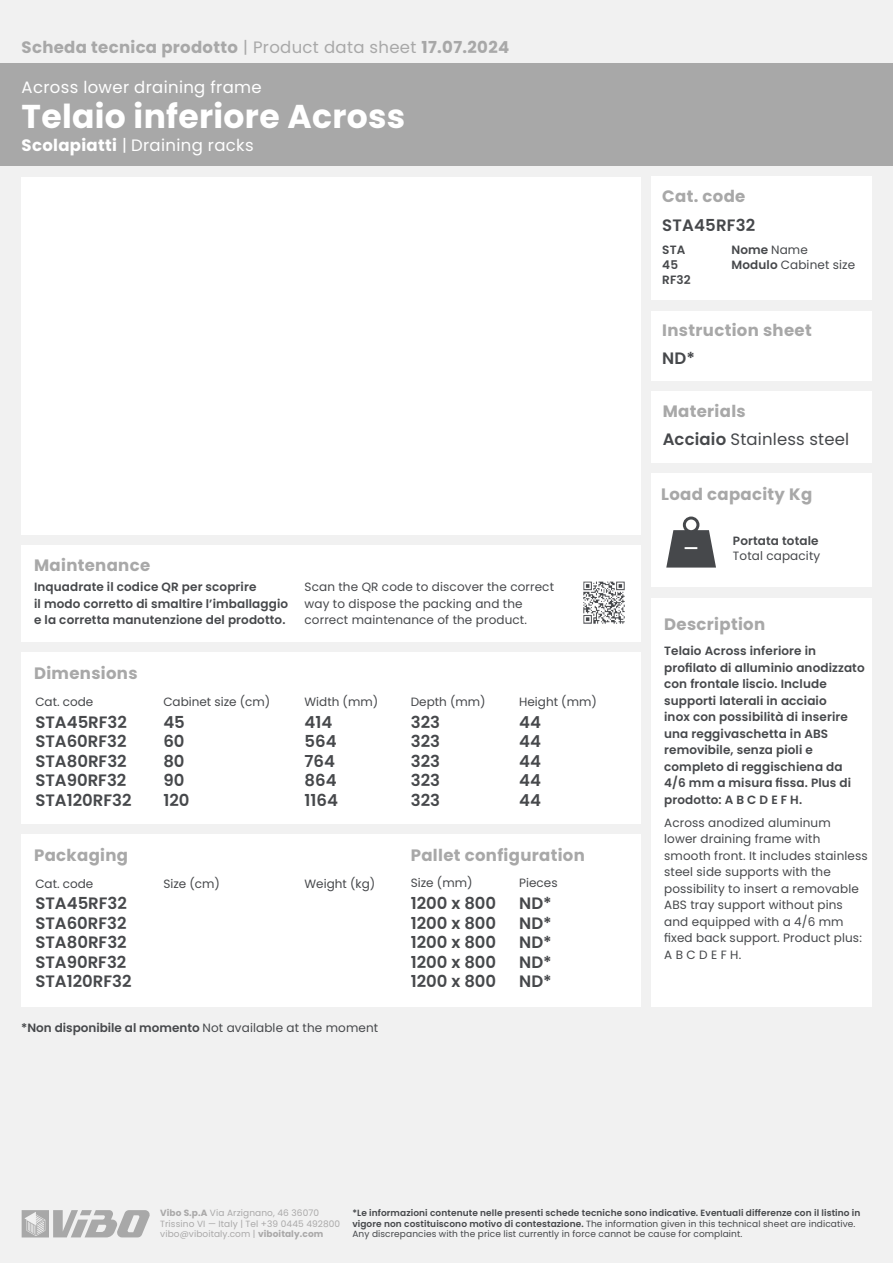
<style>
.page{position:relative;width:893px;height:1263px;background:#f1f1f1}
.page>*{position:absolute;margin:0;border:0;box-sizing:border-box;transform-origin:0 0}
.t1{font:700 33px "Poppins";letter-spacing:.01em;color:#fff}
.t2{font:600 16.5px/19.5px "Poppins";color:#46484b}
.t3{font:700 16.5px "Poppins";letter-spacing:.02em;color:#a8a8a8}
.t4{font:16.5px "Poppins";letter-spacing:.02em;color:#fff}
.t5{font:16.5px "Poppins";letter-spacing:.01em;color:#46484b}
.t6{font:600 16.5px "Poppins";color:#fff}
.t7{font:12px/16.5px "Poppins";letter-spacing:.01em;color:#46484b}
.t8{font:600 12px/16.5px "Poppins";letter-spacing:.01em;color:#46484b}
.t9{font:9px "Poppins";letter-spacing:.01em;color:#46484b}
.t10{font:600 9px "Poppins";letter-spacing:.01em;color:#46484b}
.t11{font:9px "Poppins";letter-spacing:.01em;color:#aaa9a9}
.s1{font-weight:400}
.s2{font-weight:700}
.s3{font-weight:600}
</style>
<div class="page">
<div style="left:652px;top:177px;width:220px;height:123px;background:#fff"></div>
<div style="left:652px;top:311px;width:220px;height:69px;background:#fff"></div>
<div style="left:22px;top:177px;width:619px;height:357px;background:#fff"></div>
<div style="left:652px;top:473px;width:220px;height:114px;background:#fff"></div>
<div style="left:22px;top:653px;width:619px;height:171px;background:#fff"></div>
<div style="left:22px;top:835px;width:619px;height:172px;background:#fff"></div>
<div style="left:0;top:64px;width:893px;height:102px;background:#a8a8a8"></div>
<div style="left:652px;top:391px;width:220px;height:71px;background:#fff"></div>
<svg style="left:22px;top:1210px;width:128px;height:27px"></svg>
<div style="left:22px;top:545px;width:619px;height:96px;background:#fff"></div>
<img style="left:583px;top:581px;width:42px;height:43px">
<div style="left:652px;top:598px;width:220px;height:409px;background:#fff"></div>
<svg style="left:666px;top:516px;width:50px;height:52px"></svg>
<p class="t3" style="left:22px;top:38px;width:489px">Scheda tecnica prodotto <span class="s1">| Product data sheet</span> 17.07.2024</p>
<p class="t4" style="left:22px;top:78px;width:242px">Across lower draining frame</p>
<p class="t1" style="left:22px;top:97px;width:385px">Telaio inferiore Across</p>
<p class="t4" style="left:22px;top:136px;width:234px"><span class="s2">Scolapiatti</span> | Draining racks</p>
<p class="t3" style="left:34px;top:556px;width:118px">Maintenance</p>
<p class="t8" style="left:34px;top:579px;width:224px">Inquadrate il codice QR per scoprire</p>
<p class="t8" style="left:34px;top:595px;width:256px">il modo corretto di smaltire l’imballaggio</p>
<p class="t8" style="left:34px;top:612px;width:253px">e la corretta manutenzione del prodotto.</p>
<p class="t7" style="left:305px;top:579px;width:251px">Scan the QR code to discover the correct</p>
<p class="t7" style="left:305px;top:595px;width:224px">way to dispose the packing and the correct maintenance of the product.</p>
<p class="t3" style="left:34px;top:664px;width:105px">Dimensions</p>
<p class="t7" style="left:35px;top:693px;width:59px">Cat. code</p>
<p class="t7" style="left:163px;top:693px;width:108px">Cabinet size (cm)</p>
<p class="t7" style="left:305px;top:693px;width:75px">Width (mm)</p>
<p class="t7" style="left:411px;top:693px;width:76px">Depth (mm)</p>
<p class="t7" style="left:519px;top:693px;width:79px">Height (mm)</p>
<p class="t2" style="left:35px;top:712px;width:98px">STA45RF32<br>STA60RF32<br>STA80RF32<br>STA90RF32<br>STA120RF32</p>
<p class="t2" style="left:163px;top:712px;width:23px">45</p>
<p class="t2" style="left:163px;top:732px;width:23px">60</p>
<p class="t2" style="left:163px;top:751px;width:23px">80</p>
<p class="t2" style="left:163px;top:771px;width:22px">90</p>
<p class="t2" style="left:163px;top:790px;width:28px">120</p>
<p class="t2" style="left:305px;top:712px;width:29px">414</p>
<p class="t2" style="left:305px;top:732px;width:34px">564</p>
<p class="t2" style="left:305px;top:751px;width:32px">764</p>
<p class="t2" style="left:305px;top:771px;width:34px">864</p>
<p class="t2" style="left:305px;top:790px;width:35px">1164</p>
<p class="t2" style="left:411px;top:712px;width:31px">323</p>
<p class="t2" style="left:411px;top:732px;width:31px">323</p>
<p class="t2" style="left:411px;top:751px;width:31px">323</p>
<p class="t2" style="left:411px;top:771px;width:31px">323</p>
<p class="t2" style="left:411px;top:790px;width:31px">323</p>
<p class="t2" style="left:519px;top:712px;width:23px">44</p>
<p class="t2" style="left:519px;top:732px;width:23px">44</p>
<p class="t2" style="left:519px;top:751px;width:23px">44</p>
<p class="t2" style="left:519px;top:771px;width:23px">44</p>
<p class="t2" style="left:519px;top:790px;width:23px">44</p>
<p class="t3" style="left:34px;top:845px;width:95px">Packaging</p>
<p class="t3" style="left:411px;top:845px;width:176px">Pallet configuration</p>
<p class="t7" style="left:35px;top:875px;width:59px">Cat. code</p>
<p class="t2" style="left:35px;top:894px;width:98px">STA45RF32<br>STA60RF32<br>STA80RF32<br>STA90RF32<br>STA120RF32</p>
<p class="t7" style="left:163px;top:875px;width:58px">Size (cm)</p>
<p class="t7" style="left:411px;top:875px;width:63px">Size (mm)</p>
<p class="t7" style="left:305px;top:875px;width:72px">Weight (kg)</p>
<p class="t7" style="left:519px;top:875px;width:40px">Pieces</p>
<p class="t2" style="left:411px;top:894px;width:87px">1200 x 800</p>
<p class="t2" style="left:411px;top:913px;width:87px">1200 x 800</p>
<p class="t2" style="left:411px;top:933px;width:87px">1200 x 800</p>
<p class="t2" style="left:411px;top:952px;width:87px">1200 x 800</p>
<p class="t2" style="left:411px;top:972px;width:87px">1200 x 800</p>
<p class="t2" style="left:519px;top:894px;width:34px">ND*</p>
<p class="t2" style="left:519px;top:913px;width:34px">ND*</p>
<p class="t2" style="left:519px;top:933px;width:34px">ND*</p>
<p class="t2" style="left:519px;top:952px;width:34px">ND*</p>
<p class="t2" style="left:519px;top:972px;width:34px">ND*</p>
<p class="t8" style="left:21px;top:1019px;width:359px">*Non disponibile al momento <span class="s1">Not available at the moment</span></p>
<p class="t3" style="left:662px;top:187px;width:85px">Cat. code</p>
<p class="t2" style="left:662px;top:216px;width:94px">STA45RF32</p>
<p class="t8" style="left:662px;top:242px;width:25px">STA</p>
<p class="t8" style="left:662px;top:257px;width:17px">45</p>
<p class="t8" style="left:662px;top:272px;width:30px">RF32</p>
<p class="t8" style="left:731px;top:242px;width:78px">Nome <span class="s1">Name</span></p>
<p class="t7" style="left:731px;top:257px;width:125px"><span class="s3">Modulo</span> Cabinet size</p>
<p class="t3" style="left:662px;top:321px;width:151px">Instruction sheet</p>
<p class="t2" style="left:662px;top:349px;width:34px">ND*</p>
<p class="t3" style="left:663px;top:402px;width:85px">Materials</p>
<p class="t5" style="left:663px;top:430px;width:188px"><span class="s3">Acciaio</span> Stainless steel</p>
<p class="t3" style="left:661px;top:485px;width:153px">Load capacity Kg</p>
<p class="t6" style="left:683px;top:539px;width:17px">—</p>
<p class="t8" style="left:733px;top:533px;width:87px">Portata totale</p>
<p class="t7" style="left:733px;top:548px;width:89px">Total capacity</p>
<p class="t3" style="left:664px;top:614px;width:102px">Description</p>
<p class="t8" style="left:664px;top:643px;width:202px">Telaio Across inferiore in profilato di alluminio anodizzato con frontale liscio. Include supporti laterali in acciaio<br>inox con possibilità di inserire una reggivaschetta in ABS removibile, senza pioli e completo di reggischiena da<br>4/6 mm a misura fissa. Plus di prodotto: A B C D E F H.</p>
<p class="t7" style="left:664px;top:814px;width:168px">Across anodized aluminum</p>
<p class="t7" style="left:664px;top:831px;width:205px">lower draining frame with smooth front. It includes stainless steel side supports with the possibility to insert a removable<br>ABS tray support without pins and equipped with a 4/6 mm fixed back support. Product plus:<br>A B C D E F H.</p>
<p class="t11" style="left:160px;top:1208px;width:160px"><span class="s2">Vibo S.p.A</span> Via Arzignano, 46 36070</p>
<p class="t11" style="left:160px;top:1218px;width:182px">Trissino VI — Italy | Tel +39 0445 492800</p>
<p class="t11" style="left:160px;top:1229px;width:165px">vibo@viboitaly.com | <span class="s2">viboitaly.com</span></p>
<p class="t10" style="left:352px;top:1208px;width:510px">*Le informazioni contenute nelle presenti schede tecniche sono indicative. Eventuali differenze con il listino in</p>
<p class="t9" style="left:352px;top:1218px;width:505px"><span class="s3">vigore non costituiscono motivo di contestazione.</span> The information given in this technical sheet are indicative.</p>
<p class="t9" style="left:352px;top:1229px;width:391px">Any discrepancies with the price list currently in force cannot be cause for complaint.</p>
</div>
